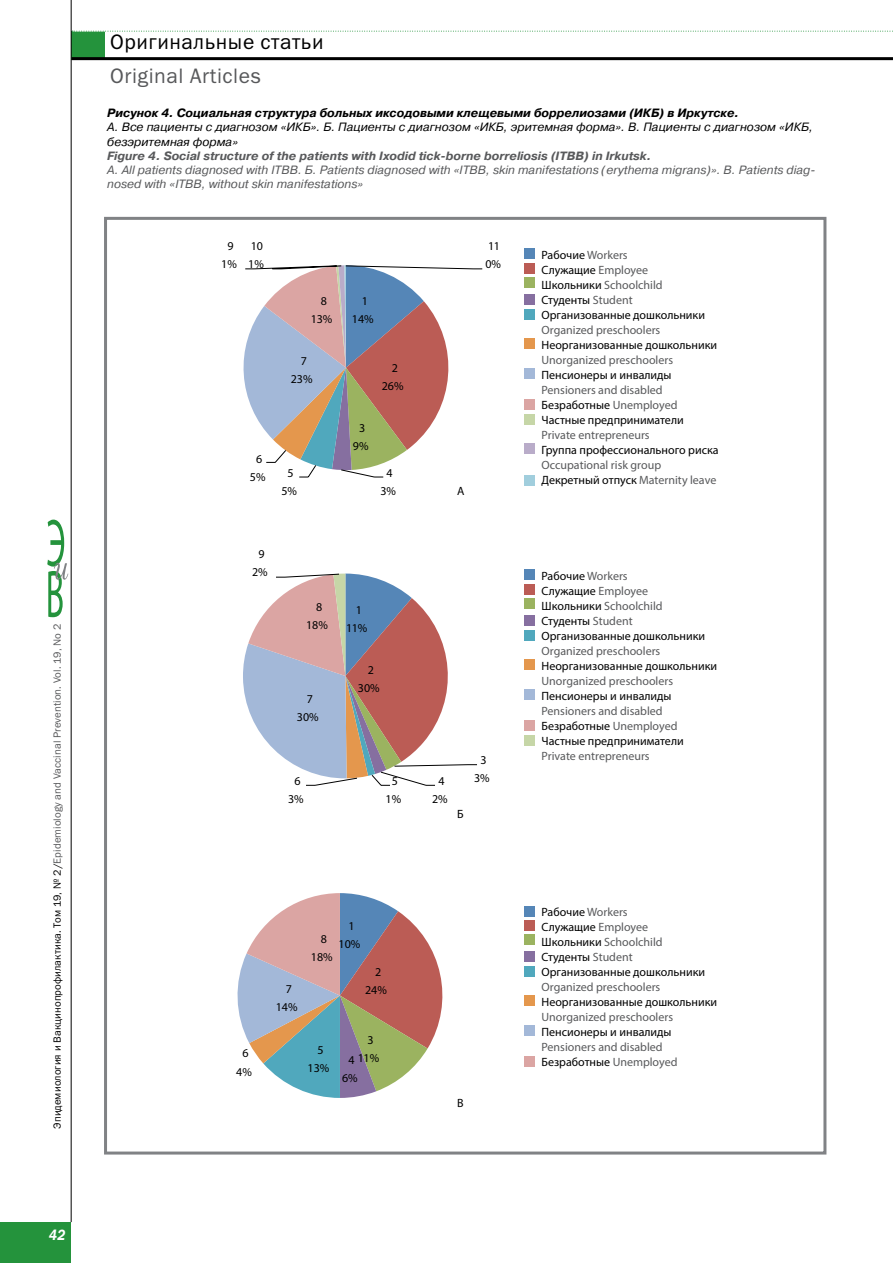
<style>
.page{position:relative;width:893px;height:1263px;background:#fff}
.page>*{position:absolute;margin:0;border:0;box-sizing:border-box;transform-origin:0 0}
.t1{font:21px "Franklin Gothic Book C";letter-spacing:.025em;color:#000}
.t2{font:21px "Franklin Gothic Book C";letter-spacing:.025em;color:#58595b}
.t3{font:italic 15px "Franklin Gothic Demi C";color:#fff;scale:.9 1}
.t4{font:12px/18px "Myriad Pro";color:#000;text-align:center}
.t5{font:12px/15px "Myriad Pro";color:#58595b}
.t6{font:italic 12px/14.2px "Pragmatica C";color:#58595b}
.t7{font:italic 12px/14.2px "Pragmatica C";color:#000}
.t8{font:italic 700 12px "Pragmatica C";color:#58595b}
.t9{font:italic 700 12px "Pragmatica C";color:#000}
.t10{font:10.5px "Franklin Gothic Book C";letter-spacing:.005em;color:#58595b}
.s1{color:#000}
.s2{color:#58595b}
</style>
<div class="page">
<div style="left:0;top:1222px;width:71px;height:41px;background:#24933c"></div>
<div style="left:71px;top:31px;width:34px;height:29px;background:#24933c"></div>
<svg style="left:72px;top:31px;width:821px;height:1px"></svg>
<hr style="left:72px;top:57px;width:821px;height:3px;background:#000">
<svg style="left:47px;top:520px;width:21px;height:97px"></svg>
<hr style="left:71px;top:0;width:1px;height:1222px;background:#000">
<div style="left:104px;top:217px;width:722px;height:937px;background:#fff;border:3px solid #808285"></div>
<svg style="left:244px;top:265px;width:239px;height:213px"></svg>
<svg style="left:243px;top:573px;width:234px;height:213px"></svg>
<svg style="left:237px;top:893px;width:206px;height:205px"></svg>
<div style="left:524px;top:249px;width:11px;height:10px;background:#5586b7"></div>
<div style="left:524px;top:263px;width:11px;height:10px;background:#bb5c55"></div>
<div style="left:524px;top:277px;width:11px;height:11px;background:#9bb360"></div>
<div style="left:524px;top:294px;width:11px;height:11px;background:#866fa0"></div>
<div style="left:524px;top:310px;width:11px;height:10px;background:#50a8bd"></div>
<div style="left:524px;top:338px;width:11px;height:10px;background:#e4974d"></div>
<div style="left:524px;top:368px;width:11px;height:11px;background:#a3b8d8"></div>
<div style="left:524px;top:399px;width:11px;height:10px;background:#dba5a3"></div>
<div style="left:524px;top:415px;width:11px;height:10px;background:#c6d6a7"></div>
<div style="left:524px;top:443px;width:11px;height:11px;background:#b9acc9"></div>
<div style="left:524px;top:475px;width:11px;height:10px;background:#a1cedd"></div>
<div style="left:524px;top:570px;width:11px;height:10px;background:#5586b7"></div>
<div style="left:524px;top:584px;width:11px;height:10px;background:#bb5c55"></div>
<div style="left:524px;top:598px;width:11px;height:11px;background:#9bb360"></div>
<div style="left:524px;top:615px;width:11px;height:11px;background:#866fa0"></div>
<div style="left:524px;top:631px;width:11px;height:10px;background:#50a8bd"></div>
<div style="left:524px;top:659px;width:11px;height:10px;background:#e4974d"></div>
<div style="left:524px;top:689px;width:11px;height:11px;background:#a3b8d8"></div>
<div style="left:524px;top:720px;width:11px;height:10px;background:#dba5a3"></div>
<div style="left:524px;top:736px;width:11px;height:10px;background:#c6d6a7"></div>
<div style="left:524px;top:906px;width:11px;height:10px;background:#5586b7"></div>
<div style="left:524px;top:920px;width:11px;height:10px;background:#bb5c55"></div>
<div style="left:524px;top:934px;width:11px;height:11px;background:#9bb360"></div>
<div style="left:524px;top:951px;width:11px;height:11px;background:#866fa0"></div>
<div style="left:524px;top:967px;width:11px;height:10px;background:#50a8bd"></div>
<div style="left:524px;top:995px;width:11px;height:10px;background:#e4974d"></div>
<div style="left:524px;top:1025px;width:11px;height:11px;background:#a3b8d8"></div>
<div style="left:524px;top:1056px;width:11px;height:10px;background:#dba5a3"></div>
<p class="t10" style="left:51px;top:1129px;width:506px;rotate:-90deg"><span class="s1">Эпидемиология и Вакцинопрофилактика. Том 19, № 2/</span>Epidemiology and Vaccinal Prevention. Vol. 19, No 2</p>
<p class="t3" style="left:49px;top:1226px;width:20px">42</p>
<h1 class="t1" style="left:110px;top:31px;width:215px">Оригинальные статьи</h1>
<h1 class="t2" style="left:110px;top:64px;width:152px">Original Articles</h1>
<p class="t9" style="left:107px;top:106px;width:633px">Рисунок 4. Социальная структура больных иксодовыми клещевыми боррелиозами (ИКБ) в Иркутске.</p>
<p class="t7" style="left:107px;top:120px;width:707px">А. Все пациенты с диагнозом «ИКБ». Б. Пациенты с диагнозом «ИКБ, эритемная форма». В. Пациенты с диагнозом «ИКБ, безэритемная форма»</p>
<p class="t8" style="left:107px;top:149px;width:546px">Figure 4. Social structure of the patients with Ixodid tick-borne borreliosis (ITBB) in Irkutsk.</p>
<p class="t6" style="left:107px;top:163px;width:710px">A. All patients diagnosed with ITBB. Б. Patients diagnosed with «ITBB, skin manifestations (erythema migrans)». В. Patients diag&shy;nosed with «ITBB, without skin manifestations»</p>
<p class="t4" style="left:221px;top:237px;width:17px">9<br>1%</p>
<p class="t4" style="left:248px;top:237px;width:17px;text-align:left">10<br>1%</p>
<p class="t4" style="left:485px;top:237px;width:17px;text-align:left">11<br>0%</p>
<p class="t4" style="left:311px;top:291px;width:23px">8<br>13%</p>
<p class="t4" style="left:291px;top:352px;width:23px">7<br>23%</p>
<p class="t4" style="left:250px;top:450px;width:17px">6<br>5%</p>
<p class="t4" style="left:281px;top:463px;width:17px">5<br>5%</p>
<p class="t4" style="left:352px;top:291px;width:23px">1<br>14%</p>
<p class="t4" style="left:353px;top:418px;width:17px">3<br>9%</p>
<p class="t4" style="left:382px;top:358px;width:23px">2<br>26%</p>
<p class="t4" style="left:387px;top:463px;width:8px">4</p>
<p class="t4" style="left:380px;top:481px;width:17px">3%</p>
<p class="t4" style="left:252px;top:545px;width:17px">9<br>2%</p>
<p class="t4" style="left:306px;top:598px;width:23px">8<br>18%</p>
<p class="t4" style="left:297px;top:690px;width:23px">7<br>30%</p>
<p class="t4" style="left:346px;top:600px;width:23px">1<br>11%</p>
<p class="t4" style="left:358px;top:661px;width:23px">2<br>30%</p>
<p class="t4" style="left:288px;top:772px;width:17px">6<br>3%</p>
<p class="t4" style="left:385px;top:772px;width:17px">5<br>1%</p>
<p class="t4" style="left:457px;top:481px;width:9px">А</p>
<p class="t4" style="left:480px;top:751px;width:8px">3</p>
<p class="t4" style="left:438px;top:772px;width:8px">4</p>
<p class="t4" style="left:474px;top:769px;width:17px">3%</p>
<p class="t4" style="left:432px;top:790px;width:17px">2%</p>
<p class="t4" style="left:457px;top:805px;width:8px">Б</p>
<p class="t4" style="left:236px;top:1044px;width:17px">6<br>4%</p>
<p class="t4" style="left:276px;top:980px;width:23px">7<br>14%</p>
<p class="t4" style="left:339px;top:917px;width:23px">1<br>10%</p>
<p class="t4" style="left:311px;top:930px;width:23px">8<br>18%</p>
<p class="t4" style="left:365px;top:963px;width:23px">2<br>24%</p>
<p class="t4" style="left:308px;top:1041px;width:23px">5<br>13%</p>
<p class="t4" style="left:348px;top:1031px;width:32px;text-align:left;text-indent:19px">3<br>4 11%</p>
<p class="t4" style="left:342px;top:1069px;width:17px">6%</p>
<p class="t4" style="left:457px;top:1094px;width:8px">В</p>
<p class="t4" style="left:541px;top:247px;width:165px;line-height:15px;text-align:left">Рабочие <span class="s2">Workers<br></span>Служащие <span class="s2">Employee<br></span>Школьники <span class="s2">Schoolchild<br></span>Студенты <span class="s2">Student<br></span>Организованные дошкольники</p>
<p class="t5" style="left:541px;top:322px;width:120px">Organized рreschoolers</p>
<p class="t4" style="left:541px;top:335px;width:177px">Неорганизованные дошкольники</p>
<p class="t5" style="left:541px;top:352px;width:133px">Unorganized рreschoolers</p>
<p class="t4" style="left:541px;top:365px;width:132px">Пенсионеры и инвалиды</p>
<p class="t4" style="left:541px;top:382px;width:144px;line-height:15px;text-align:left"><span class="s2">Pensioners and disabled<br></span>Безработные <span class="s2">Unemployed<br></span>Частные предприниматели</p>
<p class="t5" style="left:541px;top:427px;width:110px">Private entrepreneurs</p>
<p class="t4" style="left:541px;top:440px;width:179px">Группа профессионального риска</p>
<p class="t5" style="left:541px;top:457px;width:176px">Оccupational risk group<br><span class="s1">Декретный отпуск</span> Maternity leave</p>
<p class="t4" style="left:541px;top:568px;width:165px;line-height:15px;text-align:left">Рабочие <span class="s2">Workers<br></span>Служащие <span class="s2">Employee<br></span>Школьники <span class="s2">Schoolchild<br></span>Студенты <span class="s2">Student<br></span>Организованные дошкольники</p>
<p class="t5" style="left:541px;top:643px;width:120px">Organized рreschoolers</p>
<p class="t4" style="left:541px;top:656px;width:177px">Неорганизованные дошкольники</p>
<p class="t5" style="left:541px;top:673px;width:133px">Unorganized рreschoolers</p>
<p class="t4" style="left:541px;top:686px;width:132px">Пенсионеры и инвалиды</p>
<p class="t4" style="left:541px;top:703px;width:144px;line-height:15px;text-align:left"><span class="s2">Pensioners and disabled<br></span>Безработные <span class="s2">Unemployed<br></span>Частные предприниматели</p>
<p class="t5" style="left:541px;top:748px;width:110px">Private entrepreneurs</p>
<p class="t4" style="left:541px;top:904px;width:165px;line-height:15px;text-align:left">Рабочие <span class="s2">Workers<br></span>Служащие <span class="s2">Employee<br></span>Школьники <span class="s2">Schoolchild<br></span>Студенты <span class="s2">Student<br></span>Организованные дошкольники</p>
<p class="t5" style="left:541px;top:979px;width:120px">Organized рreschoolers</p>
<p class="t4" style="left:541px;top:992px;width:177px">Неорганизованные дошкольники</p>
<p class="t5" style="left:541px;top:1009px;width:133px">Unorganized рreschoolers</p>
<p class="t4" style="left:541px;top:1022px;width:132px">Пенсионеры и инвалиды</p>
<p class="t5" style="left:541px;top:1039px;width:138px">Pensioners and disabled<br><span class="s1">Безработные</span> Unemployed</p>
</div>
